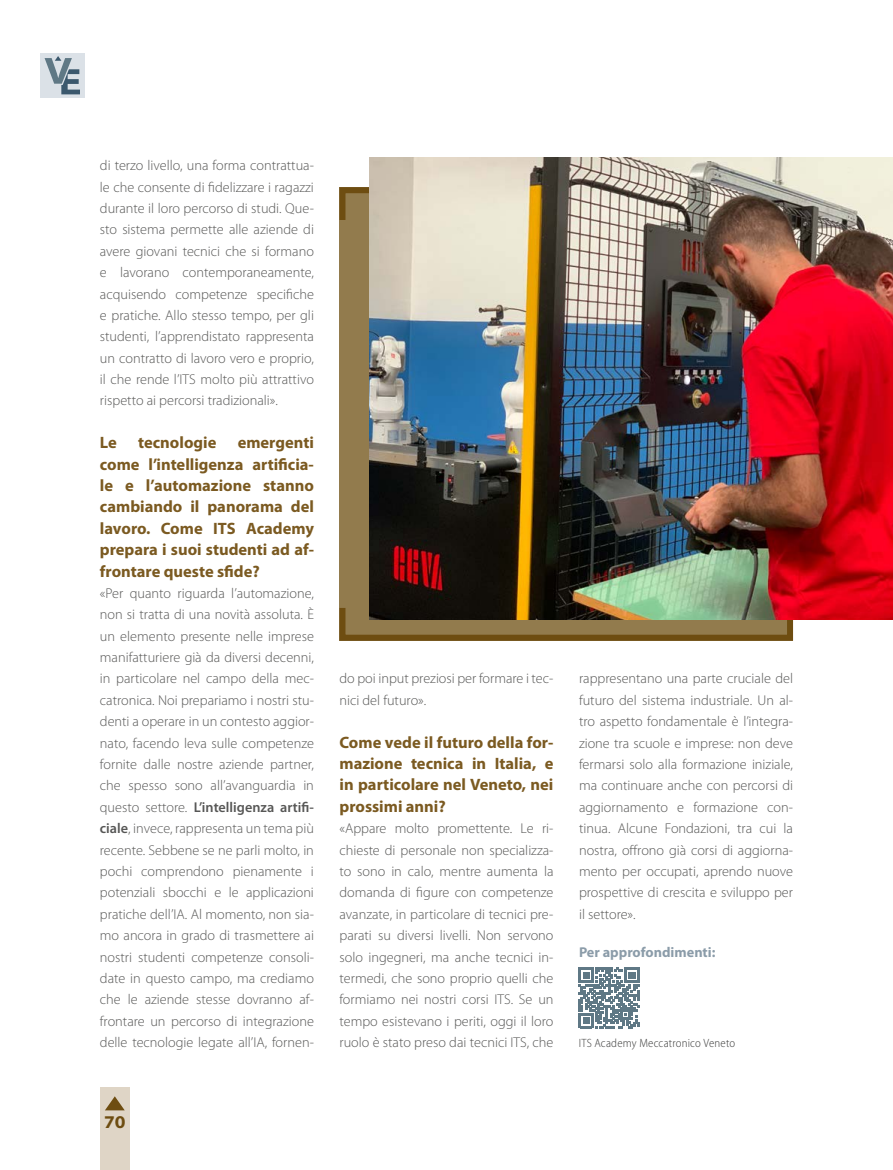
<style>
.page{position:relative;width:893px;height:1170px;background:#fff}
.page>*{position:absolute;margin:0;border:0;box-sizing:border-box;transform-origin:0 0}
.t1{font:700 semi-expanded 18px "Myriad Pro";color:#6e4d11}
.t2{font:700 16.5px/21.3px "Myriad Pro";color:#7b5a21;text-align:justify}
.t3{font:300 14.25px/21.3px "Myriad Pro";color:#575756;text-align:justify}
.t4{font:700 14.25px "Myriad Pro";color:#8b9ca9}
.t5{font:300 semi-condensed 12px "Myriad Pro";letter-spacing:.015em;color:#3c3c3b}
.s1{font-weight:600}
</style>
<div class="page">
<div style="left:339px;top:187px;width:454px;height:453px;background:#927b4d"></div>
<div style="left:339px;top:605px;width:454px;height:35px;border:6px solid #6e4d11"></div>
<div style="left:339px;top:187px;width:236px;height:36px;border:6px solid #6e4d11"></div>
<img style="left:369px;top:157px;width:524px;height:462px">
<div style="left:100px;top:1087px;width:30px;height:82px;background:#dfd5c6"></div>
<svg style="left:105px;top:1096px;width:20px;height:14px"></svg>
<svg style="left:579px;top:967px;width:60px;height:61px"></svg>
<div style="left:40px;top:54px;width:44px;height:44px;background:#dbe1e7"></div>
<svg style="left:44px;top:56px;width:36px;height:38px"></svg>
<p class="t3" style="left:100px;top:155px;width:216px">di terzo livello, una forma contrattua&shy;le che consente di fidelizzare i ragazzi durante il loro percorso di studi. Que&shy;sto sistema permette alle aziende di avere giovani tecnici che si formano e lavorano contemporaneamente, acquisendo competenze specifiche e pratiche. Allo stesso tempo, per gli studenti, l’apprendistato rappresenta un contratto di lavoro vero e proprio, il che rende l’ITS molto più attrattivo rispetto ai percorsi tradizionali».</p>
<p class="t2" style="left:100px;top:433px;width:18px">Le</p>
<p class="t2" style="left:138px;top:433px;width:80px">tecnologie</p>
<p class="t2" style="left:100px;top:433px;width:216px;text-indent:138px">emergenti come l’intelligenza artificia&shy;le e l’automazione stanno cambiando il panorama del lavoro. Come ITS Academy prepara i suoi studenti ad af&shy;frontare queste sfide?</p>
<p class="t3" style="left:100px;top:583px;width:216px">«Per quanto riguarda l’automazione, non si tratta di una novità assoluta. È un elemento presente nelle imprese manifatturiere già da diversi decenni, in particolare nel campo della mec&shy;catronica. Noi prepariamo i nostri stu&shy;denti a operare in un contesto aggior&shy;nato, facendo leva sulle competenze fornite dalle nostre aziende partner, che spesso sono all’avanguardia in questo settore. <span class="s1">L’intelligenza artifi&shy;ciale</span>, invece, rappresenta un tema più recente. Sebbene se ne parli molto, in pochi comprendono pienamente i potenziali sbocchi e le applicazioni pratiche dell’IA. Al momento, non sia&shy;mo ancora in grado di trasmettere ai nostri studenti competenze consoli&shy;date in questo campo, ma crediamo che le aziende stesse dovranno af&shy;frontare un percorso di integrazione delle tecnologie legate all’IA, fornen-</p>
<p class="t3" style="left:339px;top:668px;width:215px">do poi input preziosi per formare i tec&shy;nici del futuro».</p>
<p class="t2" style="left:339px;top:732px;width:216px">Come vede il futuro della for&shy;mazione tecnica in Italia, e in particolare nel Veneto, nei prossimi anni?</p>
<p class="t3" style="left:339px;top:818px;width:216px">«Appare molto promettente. Le ri&shy;chieste di personale non specializza&shy;to sono in calo, mentre aumenta la domanda di figure con competenze avanzate, in particolare di tecnici pre&shy;parati su diversi livelli. Non servono solo ingegneri, ma anche tecnici in&shy;termedi, che sono proprio quelli che formiamo nei nostri corsi ITS. Se un tempo esistevano i periti, oggi il loro ruolo è stato preso dai tecnici ITS, che</p>
<p class="t3" style="left:579px;top:668px;width:216px">rappresentano una parte cruciale del futuro del sistema industriale. Un al&shy;tro aspetto fondamentale è l’integra&shy;zione tra scuole e imprese: non deve fermarsi solo alla formazione iniziale, ma continuare anche con percorsi di aggiornamento e formazione con&shy;tinua. Alcune Fondazioni, tra cui la nostra, offrono già corsi di aggiorna&shy;mento per occupati, aprendo nuove prospettive di crescita e sviluppo per il settore».</p>
<p class="t4" style="left:579px;top:947px;width:138px">Per approfondimenti:</p>
<p class="t5" style="left:579px;top:1038px;width:158px">ITS Academy Meccatronico Veneto</p>
<p class="t1" style="left:104px;top:1111px;width:23px">70</p>
</div>
